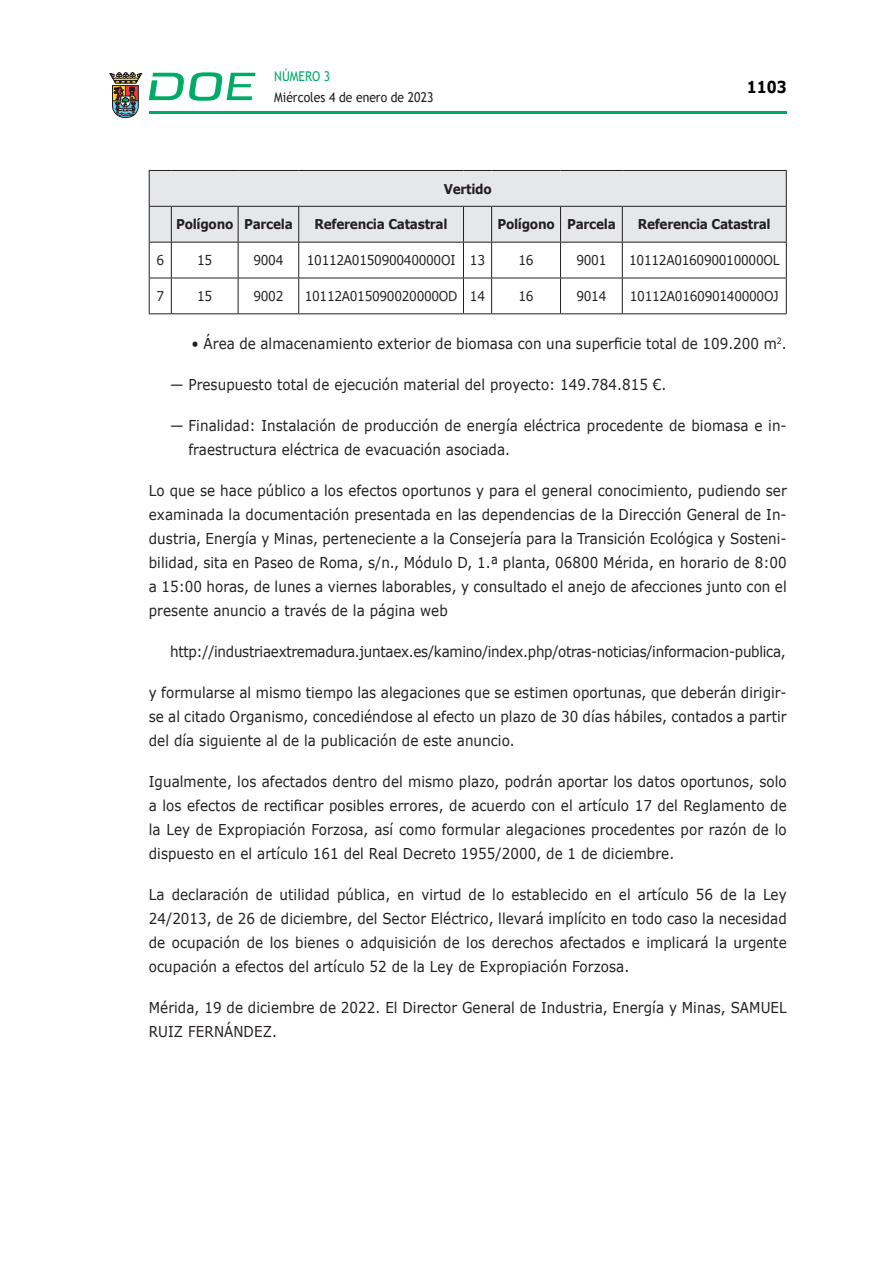
<style>
.page{position:relative;width:893px;height:1263px;background:#fff}
.page>*{position:absolute;margin:0;border:0;box-sizing:border-box;transform-origin:0 0}
.t1{font:700 16.5px "Verdana";color:#000;scale:.85 1}
.CUERPO_DE_TEXTO{font:15px/24px "Verdana";letter-spacing:.005em;color:#231f20;text-align:justify;scale:.9 1}
.CUERPO_DE_TEXTO-2{font:15px "Verdana";letter-spacing:-.02em;color:#231f20;scale:.9 1}
.CUERPO_DE_TEXTO-3{font:13.5px "Verdana";letter-spacing:-.025em;color:#231f20;scale:.9 1}
.CUERPO_DE_TEXTO-4{font:700 13.5px "Verdana";letter-spacing:-.025em;color:#231f20;scale:.9 1}
.t2{font:13.5px "Trebuchet MS";color:#231f20;scale:.9 1}
.t3{font:13.5px "Trebuchet MS";color:#00ab67;scale:.9 1}
.TABLATITULO{font:700 13.5px "Verdana";letter-spacing:-.025em;color:#231f20;scale:.9 1}
</style>
<div class="page">
<hr style="left:149px;top:111px;width:638px;height:3px;background:#00ab66">
<svg style="left:109px;top:72px;width:33px;height:46px"></svg>
<svg style="left:149px;top:72px;width:106px;height:29px"></svg>
<div style="left:150px;top:171px;width:636px;height:71px;background:#e6e7e9"></div>
<svg style="left:149px;top:170px;width:22px;height:1px"></svg>
<hr style="left:171px;top:170px;width:67px;height:1px;background:#231f20">
<hr style="left:238px;top:170px;width:61px;height:1px;background:#231f20">
<hr style="left:299px;top:170px;width:164px;height:1px;background:#231f20">
<svg style="left:463px;top:170px;width:29px;height:1px"></svg>
<hr style="left:492px;top:170px;width:68px;height:1px;background:#231f20">
<hr style="left:560px;top:170px;width:62px;height:1px;background:#231f20">
<hr style="left:622px;top:170px;width:165px;height:1px;background:#231f20">
<svg style="left:149px;top:206px;width:22px;height:1px"></svg>
<hr style="left:171px;top:206px;width:67px;height:1px;background:#231f20">
<hr style="left:238px;top:206px;width:61px;height:1px;background:#231f20">
<hr style="left:299px;top:206px;width:164px;height:1px;background:#231f20">
<svg style="left:463px;top:206px;width:29px;height:1px"></svg>
<hr style="left:492px;top:206px;width:68px;height:1px;background:#231f20">
<hr style="left:560px;top:206px;width:62px;height:1px;background:#231f20">
<hr style="left:622px;top:206px;width:165px;height:1px;background:#231f20">
<svg style="left:150px;top:242px;width:21px;height:1px"></svg>
<hr style="left:171px;top:242px;width:67px;height:1px;background:#231f20">
<hr style="left:238px;top:242px;width:61px;height:1px;background:#231f20">
<hr style="left:299px;top:242px;width:164px;height:1px;background:#231f20">
<svg style="left:464px;top:242px;width:27px;height:1px"></svg>
<hr style="left:492px;top:242px;width:68px;height:1px;background:#231f20">
<hr style="left:560px;top:242px;width:62px;height:1px;background:#231f20">
<hr style="left:622px;top:242px;width:165px;height:1px;background:#231f20">
<svg style="left:150px;top:278px;width:21px;height:1px"></svg>
<hr style="left:171px;top:278px;width:67px;height:1px;background:#231f20">
<hr style="left:238px;top:278px;width:61px;height:1px;background:#231f20">
<hr style="left:299px;top:278px;width:164px;height:1px;background:#231f20">
<svg style="left:464px;top:278px;width:27px;height:1px"></svg>
<hr style="left:492px;top:278px;width:68px;height:1px;background:#231f20">
<hr style="left:560px;top:278px;width:62px;height:1px;background:#231f20">
<hr style="left:622px;top:278px;width:165px;height:1px;background:#231f20">
<svg style="left:149px;top:313px;width:22px;height:1px"></svg>
<hr style="left:171px;top:313px;width:67px;height:1px;background:#231f20">
<hr style="left:238px;top:313px;width:61px;height:1px;background:#231f20">
<hr style="left:299px;top:313px;width:164px;height:1px;background:#231f20">
<svg style="left:463px;top:313px;width:29px;height:1px"></svg>
<hr style="left:492px;top:313px;width:68px;height:1px;background:#231f20">
<hr style="left:560px;top:313px;width:62px;height:1px;background:#231f20">
<hr style="left:622px;top:313px;width:165px;height:1px;background:#231f20">
<hr style="left:149px;top:171px;width:1px;height:35px;background:#231f20">
<hr style="left:149px;top:207px;width:1px;height:35px;background:#231f20">
<hr style="left:149px;top:242px;width:1px;height:36px;background:#231f20">
<hr style="left:149px;top:278px;width:1px;height:35px;background:#231f20">
<hr style="left:786px;top:171px;width:1px;height:35px;background:#231f20">
<hr style="left:171px;top:207px;width:1px;height:35px;background:#231f20">
<hr style="left:238px;top:207px;width:1px;height:35px;background:#231f20">
<hr style="left:298px;top:207px;width:1px;height:35px;background:#231f20">
<hr style="left:463px;top:207px;width:1px;height:35px;background:#231f20">
<hr style="left:491px;top:207px;width:1px;height:35px;background:#231f20">
<hr style="left:560px;top:207px;width:1px;height:35px;background:#231f20">
<hr style="left:622px;top:207px;width:1px;height:35px;background:#231f20">
<hr style="left:786px;top:207px;width:1px;height:35px;background:#231f20">
<hr style="left:171px;top:242px;width:1px;height:36px;background:#231f20">
<hr style="left:238px;top:242px;width:1px;height:36px;background:#231f20">
<hr style="left:298px;top:242px;width:1px;height:36px;background:#231f20">
<hr style="left:463px;top:242px;width:1px;height:36px;background:#231f20">
<hr style="left:491px;top:242px;width:1px;height:36px;background:#231f20">
<hr style="left:560px;top:242px;width:1px;height:36px;background:#231f20">
<hr style="left:622px;top:242px;width:1px;height:36px;background:#231f20">
<hr style="left:786px;top:242px;width:1px;height:36px;background:#231f20">
<hr style="left:171px;top:278px;width:1px;height:35px;background:#231f20">
<hr style="left:238px;top:278px;width:1px;height:35px;background:#231f20">
<hr style="left:298px;top:278px;width:1px;height:35px;background:#231f20">
<hr style="left:463px;top:278px;width:1px;height:35px;background:#231f20">
<hr style="left:491px;top:278px;width:1px;height:35px;background:#231f20">
<hr style="left:560px;top:278px;width:1px;height:35px;background:#231f20">
<hr style="left:622px;top:278px;width:1px;height:35px;background:#231f20">
<hr style="left:786px;top:278px;width:1px;height:35px;background:#231f20">
<p class="t3" style="left:274px;top:67px;width:64px">NÚMERO 3</p>
<p class="t2" style="left:274px;top:88px;width:178px">Miércoles 4 de enero de 2023</p>
<p class="TABLATITULO" style="left:444px;top:179px;width:55px">Vertido</p>
<p class="t1" style="left:747px;top:75px;width:48px">1103</p>
<p class="CUERPO_DE_TEXTO-4" style="left:176px;top:215px;width:65px">Polígono</p>
<p class="CUERPO_DE_TEXTO-4" style="left:244px;top:215px;width:56px">Parcela</p>
<p class="CUERPO_DE_TEXTO-4" style="left:315px;top:215px;width:149px">Referencia Catastral</p>
<p class="CUERPO_DE_TEXTO-4" style="left:497px;top:215px;width:65px">Polígono</p>
<p class="CUERPO_DE_TEXTO-4" style="left:567px;top:215px;width:56px">Parcela</p>
<p class="CUERPO_DE_TEXTO-4" style="left:638px;top:215px;width:149px">Referencia Catastral</p>
<p class="CUERPO_DE_TEXTO-3" style="left:156px;top:251px;width:10px">6</p>
<p class="CUERPO_DE_TEXTO-3" style="left:197px;top:251px;width:18px">15</p>
<p class="CUERPO_DE_TEXTO-3" style="left:253px;top:251px;width:35px">9004</p>
<p class="CUERPO_DE_TEXTO-3" style="left:307px;top:251px;width:167px">10112A015090040000OI</p>
<p class="CUERPO_DE_TEXTO-3" style="left:470px;top:251px;width:18px">13</p>
<p class="CUERPO_DE_TEXTO-3" style="left:518px;top:251px;width:18px">16</p>
<p class="CUERPO_DE_TEXTO-3" style="left:576px;top:251px;width:35px">9001</p>
<p class="CUERPO_DE_TEXTO-3" style="left:629px;top:251px;width:168px">10112A016090010000OL</p>
<p class="CUERPO_DE_TEXTO-3" style="left:156px;top:287px;width:10px">7</p>
<p class="CUERPO_DE_TEXTO-3" style="left:197px;top:287px;width:18px">15</p>
<p class="CUERPO_DE_TEXTO-3" style="left:253px;top:287px;width:35px">9002</p>
<p class="CUERPO_DE_TEXTO-3" style="left:305px;top:287px;width:171px">10112A015090020000OD</p>
<p class="CUERPO_DE_TEXTO-3" style="left:470px;top:287px;width:18px">14</p>
<p class="CUERPO_DE_TEXTO-3" style="left:518px;top:287px;width:18px">16</p>
<p class="CUERPO_DE_TEXTO-3" style="left:576px;top:287px;width:35px">9014</p>
<p class="CUERPO_DE_TEXTO-3" style="left:630px;top:287px;width:167px">10112A016090140000OJ</p>
<p class="CUERPO_DE_TEXTO" style="left:191px;top:332px;width:663px">• Área de almacenamiento exterior de biomasa con una superficie total de 109.200 m<sup>2</sup>.</p>
<p class="CUERPO_DE_TEXTO" style="left:170px;top:373px;width:553px">— Presupuesto total de ejecución material del proyecto: 149.784.815 €.</p>
<p class="CUERPO_DE_TEXTO" style="left:188px;top:414px;width:666px;text-indent:-18px">— Finalidad: Instalación de producción de energía eléctrica procedente de biomasa e in&shy;fraestructura eléctrica de evacuación asociada.</p>
<p class="CUERPO_DE_TEXTO" style="left:149px;top:479px;width:710px">Lo que se hace público a los efectos oportunos y para el general conocimiento, pudiendo ser examinada la documentación presentada en las dependencias de la Dirección General de In&shy;dustria, Energía y Minas, perteneciente a la Consejería para la Transición Ecológica y Sosteni&shy;bilidad, sita en Paseo de Roma, s/n., Módulo D, 1.ª planta, 06800 Mérida, en horario de 8:00 a 15:00 horas, de lunes a viernes laborables, y consultado el anejo de afecciones junto con el presente anuncio a través de la página web</p>
<p class="CUERPO_DE_TEXTO-2" style="left:170px;top:641px;width:686px">http://industriaextremadura.juntaex.es/kamino/index.php/otras-noticias/informacion-publica,</p>
<p class="CUERPO_DE_TEXTO" style="left:149px;top:681px;width:710px">y formularse al mismo tiempo las alegaciones que se estimen oportunas, que deberán dirigir&shy;se al citado Organismo, concediéndose al efecto un plazo de 30 días hábiles, contados a partir del día siguiente al de la publicación de este anuncio.</p>
<p class="CUERPO_DE_TEXTO" style="left:149px;top:770px;width:710px">Igualmente, los afectados dentro del mismo plazo, podrán aportar los datos oportunos, solo a los efectos de rectificar posibles errores, de acuerdo con el artículo 17 del Reglamento de la Ley de Expropiación Forzosa, así como formular alegaciones procedentes por razón de lo dispuesto en el artículo 161 del Real Decreto 1955/2000, de 1 de diciembre.</p>
<p class="CUERPO_DE_TEXTO" style="left:149px;top:883px;width:710px">La declaración de utilidad pública, en virtud de lo establecido en el artículo 56 de la Ley 24/2013, de 26 de diciembre, del Sector Eléctrico, llevará implícito en todo caso la necesidad de ocupación de los bienes o adquisición de los derechos afectados e implicará la urgente ocupación a efectos del artículo 52 de la Ley de Expropiación Forzosa.</p>
<p class="CUERPO_DE_TEXTO" style="left:149px;top:996px;width:710px">Mérida, 19 de diciembre de 2022. El Director General de Industria, Energía y Minas, SAMUEL<br>RUIZ FERNÁNDEZ.</p>
</div>
